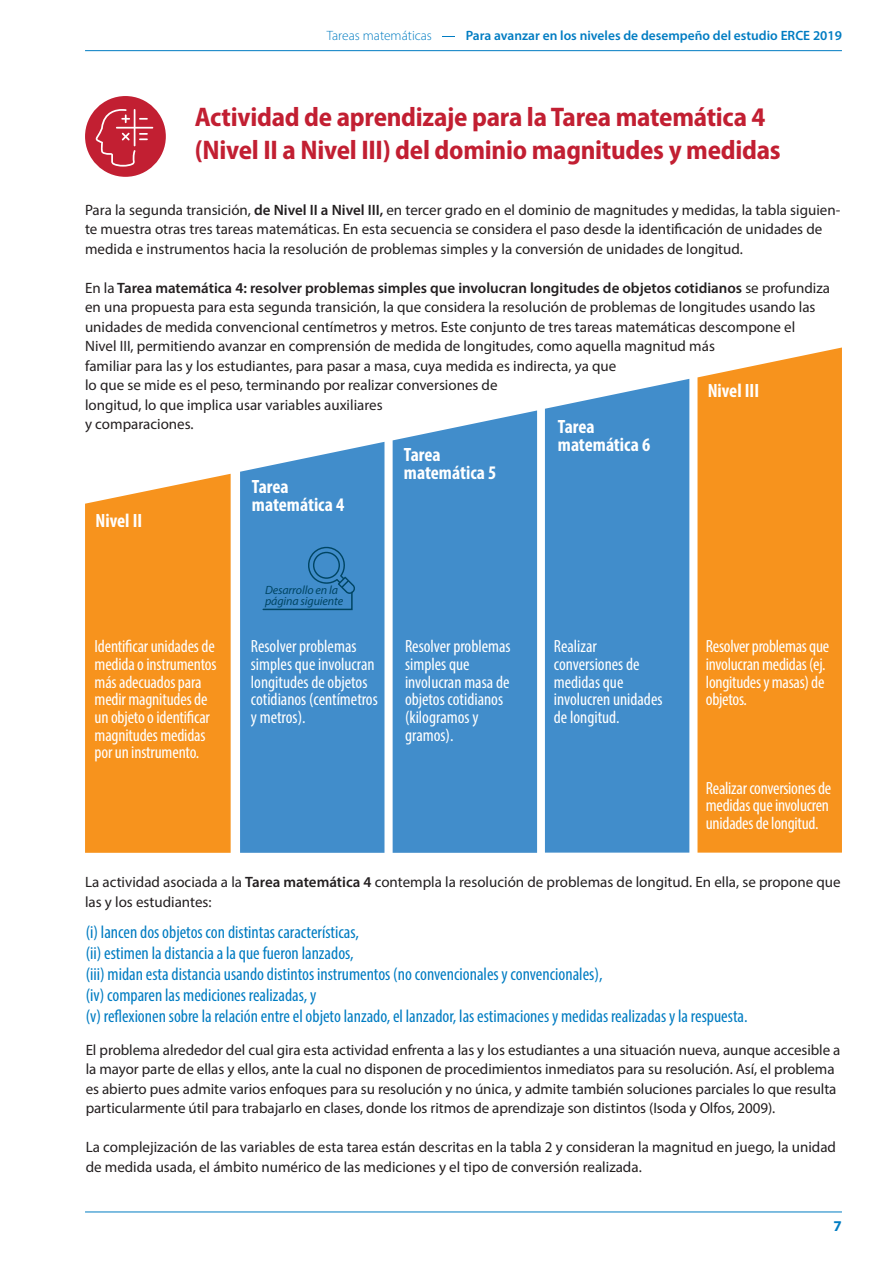
<style>
.page{position:relative;width:893px;height:1263px;background:#fff}
.page>*{position:absolute;margin:0;border:0;box-sizing:border-box;transform-origin:0 0}
.t1{font:700 semi-condensed 27px/32.4px "Myriad Pro";letter-spacing:-.01em;color:#c21f32}
.t2{font:700 condensed 19.35px "Myriad Pro";color:#fff}
.t3{font:condensed 18px "Myriad Pro";color:#007cc2}
.t4{font:condensed 17.7px/17.7px "Myriad Pro";letter-spacing:-.01em;color:#fff}
.t5{font:15px/19.5px "Myriad Pro";color:#231f20}
.t6{font:700 15px "Myriad Pro";color:#007cc2}
.t7{font:600 13.5px "Myriad Pro";color:#007cc2}
.t8{font:italic 12px/10.5px "Myriad Pro";letter-spacing:-.01em;color:#004563}
.s1{font-weight:300}
.s2{font-weight:600}
</style>
<div class="page">
<div style="left:85px;top:96px;width:81px;height:81px;background:#c21f32;border-radius:50%"></div>
<svg style="left:96px;top:109px;width:57px;height:58px"></svg>
<div style="left:85px;top:474px;width:146px;height:379px;background:#f7931d"></div>
<div style="left:240px;top:442px;width:144px;height:411px;background:#418dcb"></div>
<div style="left:545px;top:379px;width:144px;height:474px;background:#418dcb"></div>
<div style="left:393px;top:410px;width:144px;height:443px;background:#418dcb"></div>
<div style="left:697px;top:347px;width:145px;height:506px;background:#f7931d"></div>
<svg style="left:262px;top:545px;width:94px;height:66px;background:#3b87c2"></svg>
<hr style="left:85px;top:1211px;width:757px;height:1px;background:#007cc2">
<hr style="left:85px;top:50px;width:757px;height:1px;background:#007cc2">
<p class="t7" style="left:327px;top:27px;width:517px"><span class="s1">Tareas matemáticas -</span> Para avanzar en los niveles de desempeño del estudio ERCE 2019</p>
<p class="t1" style="left:195px;top:100px;width:587px">Actividad de aprendizaje para la Tarea matemática 4 (Nivel II a Nivel III) del dominio magnitudes y medidas</p>
<p class="t5" style="left:85px;top:200px;width:757px">Para la segunda transición, <span class="s2">de Nivel II a Nivel III,</span> en tercer grado en el dominio de magnitudes y medidas, la tabla siguien&shy;te muestra otras tres tareas matemáticas. En esta secuencia se considera el paso desde la identificación de unidades de medida e instrumentos hacia la resolución de problemas simples y la conversión de unidades de longitud.</p>
<p class="t5" style="left:85px;top:278px;width:747px">En la <span class="s2">Tarea matemática 4: resolver problemas simples que involucran longitudes de objetos cotidianos</span> se profundiza en una propuesta para esta segunda transición, la que considera la resolución de problemas de longitudes usando las unidades de medida convencional centímetros y metros. Este conjunto de tres tareas matemáticas descompone el Nivel III, permitiendo avanzar en comprensión de medida de longitudes, como aquella magnitud más<br>familiar para las y los estudiantes, para pasar a masa, cuya medida es indirecta, ya que<br>lo que se mide es el peso, terminando por realizar conversiones de<br>longitud, lo que implica usar variables auxiliares</p>
<p class="t5" style="left:85px;top:414px;width:110px">y comparaciones.</p>
<p class="t2" style="left:708px;top:379px;width:53px">Nivel III</p>
<p class="t2" style="left:558px;top:415px;width:38px">Tarea</p>
<p class="t2" style="left:558px;top:432px;width:94px">matemática 6</p>
<p class="t2" style="left:404px;top:442px;width:38px">Tarea</p>
<p class="t2" style="left:404px;top:460px;width:94px">matemática 5</p>
<p class="t2" style="left:252px;top:475px;width:38px">Tarea</p>
<p class="t2" style="left:252px;top:492px;width:94px">matemática 4</p>
<p class="t2" style="left:96px;top:509px;width:48px">Nivel II</p>
<p class="t8" style="left:265px;top:585px;width:80px">Desarrollo en la página siguiente</p>
<p class="t4" style="left:95px;top:637px;width:124px">Identificar unidades de medida o instrumentos más adecuados para medir magnitudes de un objeto o identificar magnitudes medidas por un instrumento.</p>
<p class="t4" style="left:251px;top:637px;width:128px">Resolver problemas simples que involucran longitudes de objetos cotidianos (centímetros y metros).</p>
<p class="t4" style="left:405px;top:637px;width:107px">Resolver problemas simples que involucran masa de objetos cotidianos (kilogramos y gramos).</p>
<p class="t4" style="left:554px;top:637px;width:110px">Realizar conversiones de medidas que involucren unidades de longitud.</p>
<p class="t4" style="left:706px;top:637px;width:125px">Resolver problemas que involucran medidas (ej. longitudes y masas) de objetos.</p>
<p class="t4" style="left:706px;top:779px;width:127px">Realizar conversiones de medidas que involucren unidades de longitud.</p>
<p class="t5" style="left:85px;top:872px;width:757px">La actividad asociada a la <span class="s2">Tarea matemática 4</span> contempla la resolución de problemas de longitud. En ella, se propone que las y los estudiantes:</p>
<p class="t3" style="left:86px;top:921px;width:275px">(i) lancen dos objetos con distintas características,</p>
<p class="t3" style="left:86px;top:942px;width:269px">(ii) estimen la distancia a la que fueron lanzados,</p>
<p class="t3" style="left:86px;top:963px;width:518px">(iii) midan esta distancia usando distintos instrumentos (no convencionales y convencionales),</p>
<p class="t3" style="left:86px;top:984px;width:232px">(iv) comparen las mediciones realizadas, y</p>
<p class="t3" style="left:86px;top:1005px;width:663px">(v) reflexionen sobre la relación entre el objeto lanzado, el lanzador, las estimaciones y medidas realizadas y la respuesta.</p>
<p class="t5" style="left:86px;top:1039px;width:756px">El problema alrededor del cual gira esta actividad enfrenta a las y los estudiantes a una situación nueva, aunque accesible a la mayor parte de ellas y ellos, ante la cual no disponen de procedimientos inmediatos para su resolución. Así, el problema es abierto pues admite varios enfoques para su resolución y no única, y admite también soluciones parciales lo que resulta particularmente útil para trabajarlo en clases, donde los ritmos de aprendizaje son distintos (Isoda y Olfos, 2009).</p>
<p class="t5" style="left:86px;top:1137px;width:752px">La complejización de las variables de esta tarea están descritas en la tabla 2 y consideran la magnitud en juego, la unidad de medida usada, el ámbito numérico de las mediciones y el tipo de conversión realizada.</p>
<p class="t6" style="left:834px;top:1216px;width:10px">7</p>
</div>
